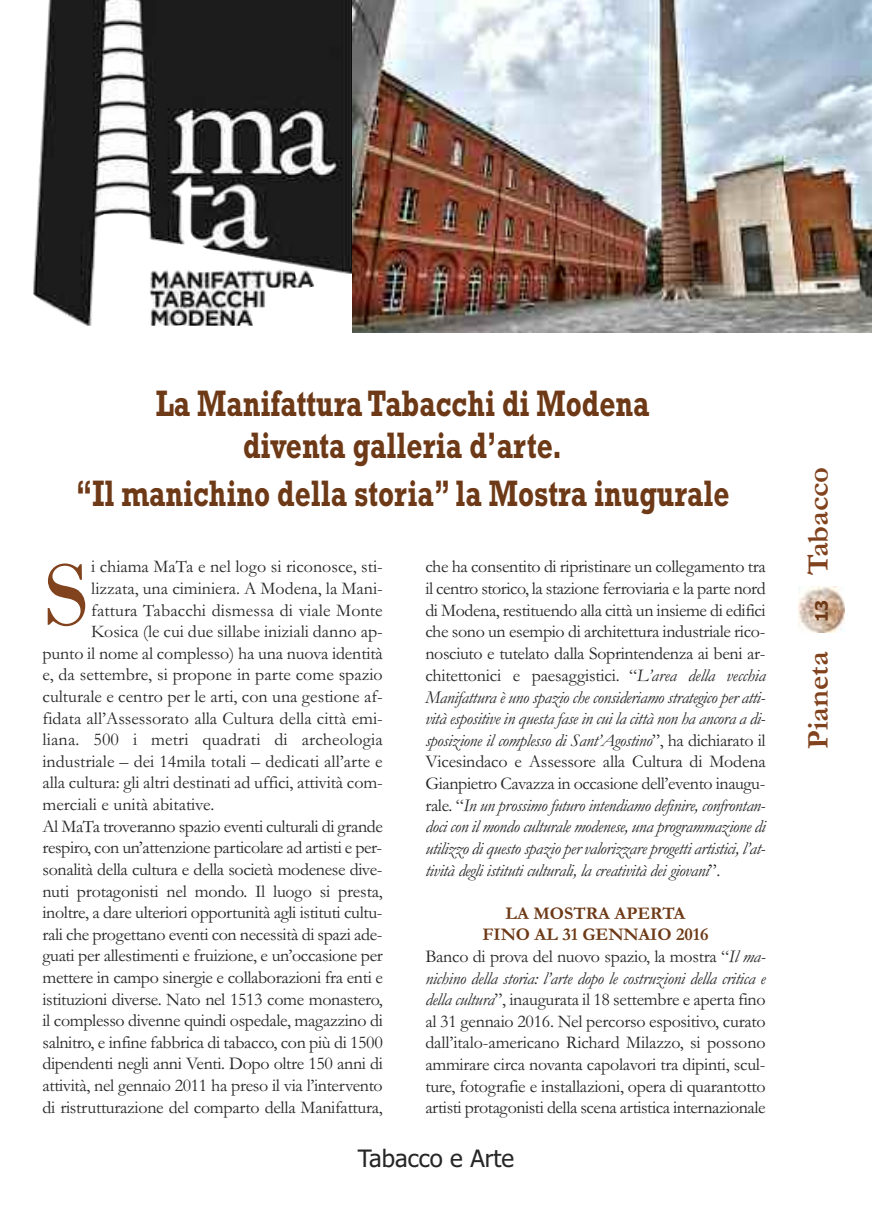
<style>
.page{position:relative;width:872px;height:1212px;background:#fff}
.page>*{position:absolute;margin:0;border:0;box-sizing:border-box;transform-origin:0 0}
.t1{font:91.5px "Bodoni";color:#81421e;scale:.95 1}
.t2{font:700 37.35px/42px "Rockwell";color:#6d3916;text-align:center;scale:.75 1}
.t3{font:700 30.6px "Garamond";color:#81421e}
.t4{font:24px "Tahoma";color:#272627}
.t5{font:18px/21.6px "Garamond";letter-spacing:-.015em;color:#272627;text-align:justify}
.t6{font:18px "Garamond";letter-spacing:.01em;color:#272627}
.t7{font:18px "Garamond";letter-spacing:.005em;color:#272627}
.t8{font:700 17.25px "Tahoma";color:#6d3916}
.s1{font-style:italic}
.s2{font-weight:700;color:#6d3916}
</style>
<div class="page">
<img style="left:33px;top:0;width:319px;height:326px">
<img style="left:798px;top:586px;width:46px;height:46px">
<img style="left:352px;top:0;width:520px;height:332px">
<h2 class="t2" style="left:156px;top:382px;width:660px">La Manifattura Tabacchi di Modena diventa galleria d’arte.</h2>
<h2 class="t2" style="left:76px;top:472px;width:873px">“Il manichino della storia” la Mostra inugurale</h2>
<p class="t5" style="left:91px;top:555px;width:293px">i chiama MaTa e nel logo si riconosce, sti-</p>
<p class="t5" style="left:91px;top:577px;width:293px">lizzata, una ciminiera. A Modena, la Mani-</p>
<p class="t7" style="left:91px;top:599px;width:293px">fattura Tabacchi dismessa di viale Monte</p>
<p class="t5" style="left:91px;top:620px;width:293px">Kosica (le cui due sillabe iniziali danno ap-</p>
<p class="t5" style="left:43px;top:642px;width:342px">punto il nome al complesso) ha una nuova identità</p>
<p class="t5" style="left:43px;top:663px;width:342px">e, da settembre, si propone in parte come spazio</p>
<p class="t5" style="left:43px;top:685px;width:342px">culturale e centro per le arti, con una gestione af-</p>
<p class="t5" style="left:43px;top:707px;width:342px">fidata all’Assessorato alla Cultura della città emi-</p>
<p class="t6" style="left:43px;top:728px;width:342px">liana. 500 i metri quadrati di archeologia</p>
<p class="t5" style="left:43px;top:750px;width:342px">industriale – dei 14mila totali – dedicati all’arte e</p>
<p class="t5" style="left:43px;top:771px;width:342px">alla cultura: gli altri destinati ad uffici, attività com-</p>
<p class="t5" style="left:43px;top:793px;width:173px">merciali e unità abitative.</p>
<p class="t5" style="left:43px;top:815px;width:342px">Al MaTa troveranno spazio eventi culturali di grande</p>
<p class="t5" style="left:43px;top:836px;width:341px">respiro, con un’attenzione particolare ad artisti e per-</p>
<p class="t5" style="left:43px;top:858px;width:341px">sonalità della cultura e della società modenese dive-</p>
<p class="t5" style="left:43px;top:879px;width:342px">nuti protagonisti nel mondo. Il luogo si presta,</p>
<p class="t5" style="left:43px;top:901px;width:341px">inoltre, a dare ulteriori opportunità agli istituti cultu-</p>
<p class="t5" style="left:43px;top:923px;width:341px">rali che progettano eventi con necessità di spazi ade-</p>
<p class="t5" style="left:43px;top:944px;width:342px">guati per allestimenti e fruizione, e un’occasione per</p>
<p class="t5" style="left:43px;top:966px;width:342px">mettere in campo sinergie e collaborazioni fra enti e</p>
<p class="t5" style="left:43px;top:987px;width:342px">istituzioni diverse. Nato nel 1513 come monastero,</p>
<p class="t5" style="left:43px;top:1009px;width:342px">il complesso divenne quindi ospedale, magazzino di</p>
<p class="t5" style="left:43px;top:1031px;width:342px">salnitro, e infine fabbrica di tabacco, con più di 1500</p>
<p class="t5" style="left:43px;top:1052px;width:342px">dipendenti negli anni Venti. Dopo oltre 150 anni di</p>
<p class="t5" style="left:43px;top:1074px;width:342px">attività, nel gennaio 2011 ha preso il via l’intervento</p>
<p class="t5" style="left:43px;top:1095px;width:342px">di ristrutturazione del comparto della Manifattura,</p>
<h1 class="t1" style="left:43px;top:540px;width:51px">S</h1>
<p class="t5" style="left:425px;top:555px;width:342px">che ha consentito di ripristinare un collegamento tra il centro storico, la stazione ferroviaria e la parte nord di Modena, restituendo alla città un insieme di edifici che sono un esempio di architettura industriale rico&shy;nosciuto e tutelato dalla Soprintendenza ai beni ar&shy;chitettonici e paesaggistici. “<span class="s1">L’area della vecchia Manifattura è uno spazio che consideriamo strategico per atti&shy;vità espositive in questa fase in cui la città non ha ancora a di&shy;sposizione il complesso di Sant’Agostino</span>”, ha dichiarato il Vicesindaco e Assessore alla Cultura di Modena Gianpietro Cavazza in occasione dell’evento inaugu&shy;rale. “<span class="s1">In un prossimo futuro intendiamo definire, confrontan&shy;doci con il mondo culturale modenese, una programmazione di utilizzo di questo spazio per valorizzare progetti artistici, l’at&shy;tività degli istituti culturali, la creatività dei giovani</span>”.</p>
<p class="t5" style="left:425px;top:902px;width:342px;text-align:center"><span class="s2">LA MOSTRA APERTA<br>FINO AL 31 GENNAIO 2016<br></span>Banco di prova del nuovo spazio, la mostra “<span class="s1">Il ma&shy;nichino della storia: l’arte dopo le costruzioni della critica e della cultura</span>”, inaugurata il 18 settembre e aperta fino al 31 gennaio 2016. Nel percorso espositivo, curato dall’italo-americano Richard Milazzo, si possono ammirare circa novanta capolavori tra dipinti, scul&shy;ture, fotografie e installazioni, opera di quarantotto artisti protagonisti della scena artistica internazionale</p>
<h3 class="t4" style="left:358px;top:1144px;width:158px">Tabacco e Arte</h3>
<h3 class="t3" style="left:799px;top:575px;width:110px;rotate:-90deg">Tabacco</h3>
<p class="t8" style="left:811px;top:622px;width:24px;rotate:-90deg">13</p>
<h3 class="t3" style="left:799px;top:749px;width:99px;rotate:-90deg">Pianeta</h3>
</div>
